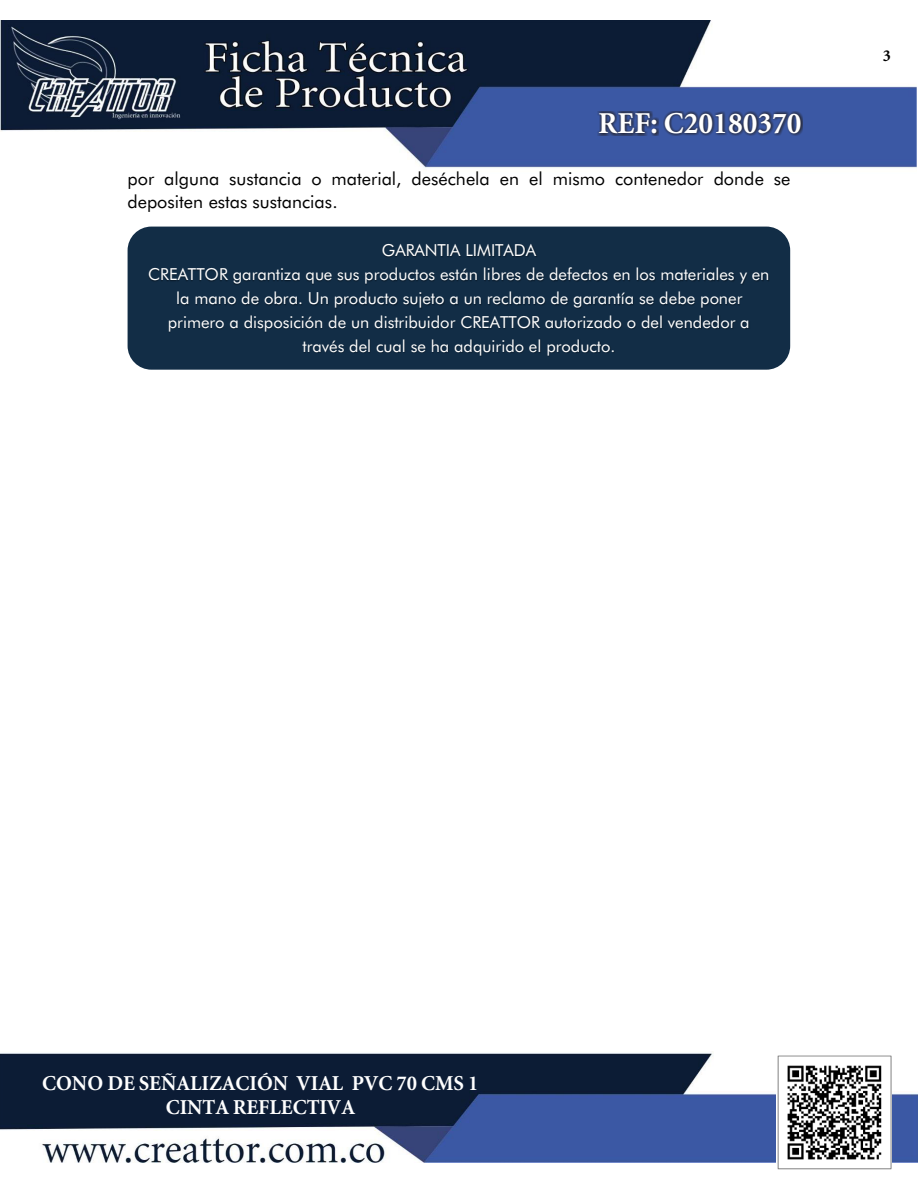
<style>
.page{position:relative;width:918px;height:1188px;background:#fff}
.page>*{position:absolute;margin:0;border:0;box-sizing:border-box;transform-origin:0 0}
.t1{font:700 30px "Atlantix Black S Si";color:#fff}
.t2{font:700 21px/24.5px "Atlantix Black S Si";color:#fff;text-align:center}
.t3{font:18px/23.2px "Futura BT";color:#000}
.t4{font:16.5px/24px "Futura BT";color:#fff;text-align:center}
.t5{font:700 16.5px "Atlantix Black S Si";color:#000}
</style>
<div class="page">
<img style="left:0;top:20px;width:916px;height:148px">
<img style="left:0;top:1051px;width:918px;height:111px">
<img style="left:777px;top:1054px;width:114px;height:116px">
<div style="left:128px;top:227px;width:662px;height:143px;background:#122d46;border-radius:24px"></div>
<img style="left:382px;top:244px;width:155px;height:13px">
<img style="left:148px;top:268px;width:621px;height:14px">
<img style="left:178px;top:282px;width:566px;height:24px">
<img style="left:169px;top:306px;width:581px;height:27px">
<img style="left:291px;top:330px;width:345px;height:26px">
<img style="left:447px;top:354px;width:34px;height:2px">
<div style="left:597px;top:111px;width:62px;height:25px;background:#231f20;opacity:.98"></div>
<div style="left:663px;top:111px;width:140px;height:25px;background:#231f20;opacity:.98"></div>
<h1 class="t1" style="left:599px;top:112px;width:205px">REF: C20180370</h1>
<p class="t3" style="left:128px;top:169px;width:664px">por alguna sustancia o material, deséchela en el mismo contenedor donde se depositen estas sustancias.</p>
<p class="t4" style="left:148px;top:240px;width:623px">GARANTIA LIMITADA<br>CREATTOR garantiza que sus productos están libres de defectos en los materiales y en la mano de obra. Un producto sujeto a un reclamo de garantía se debe poner primero a disposición de un distribuidor CREATTOR autorizado o del vendedor a través del cual se ha adquirido el producto.</p>
<p class="t5" style="left:883px;top:49px;width:10px">3</p>
<p class="t2" style="left:42px;top:1072px;width:438px">CONO DE SEÑALIZACIÓN VIAL PVC 70 CMS 1<br>CINTA REFLECTIVA</p>
</div>
